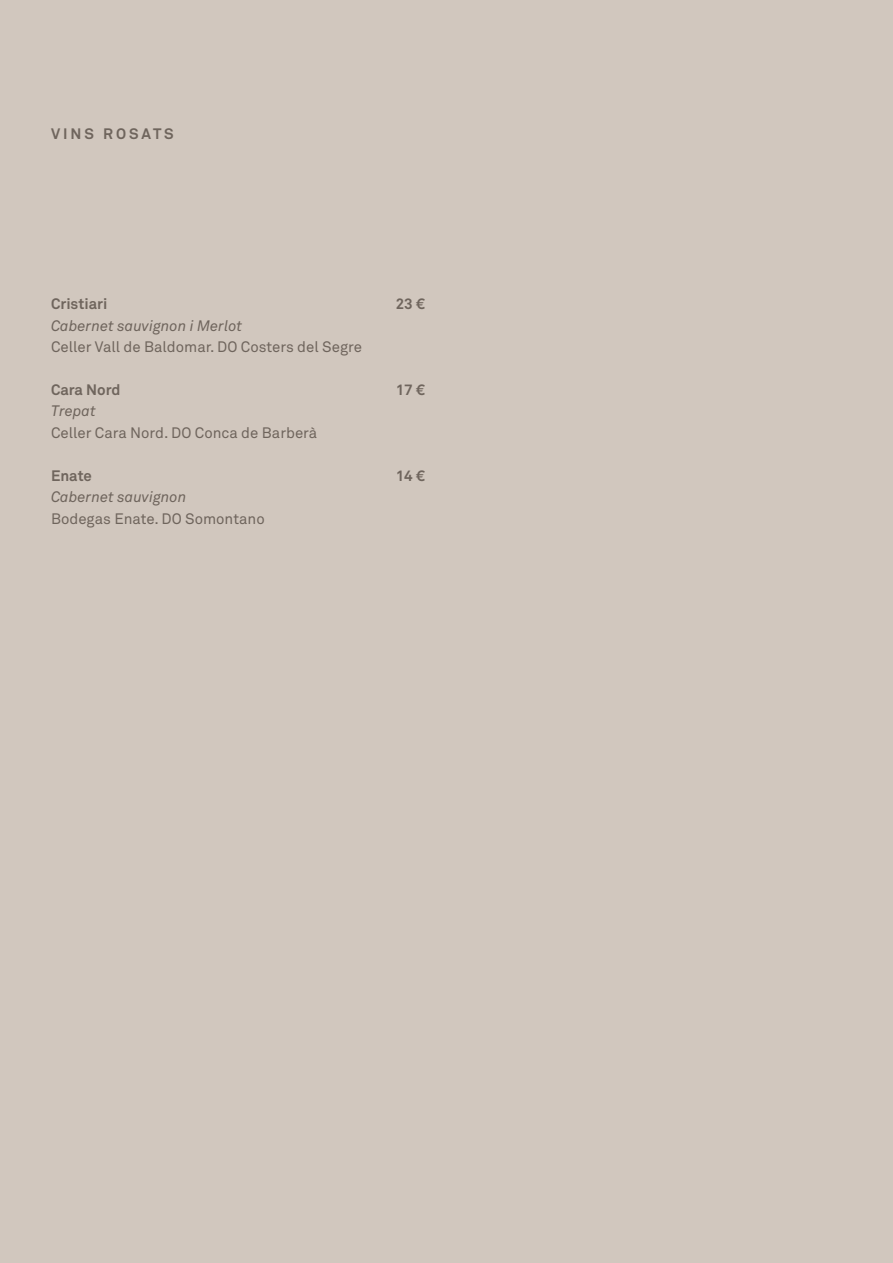
<style>
.page{position:relative;width:893px;height:1263px;background:#d1c7be}
.page>*{position:absolute;margin:0;border:0;box-sizing:border-box;transform-origin:0 0}
.t1{font:15px "Akkurat Pro";color:#6f655d}
.t2{font:italic 15px "Akkurat Pro";color:#6f655d}
.t3{font:700 15px "Akkurat Pro";color:#6f655d}
.t4{font:700 15px "Akkurat Pro";letter-spacing:.2em;color:#6f655d}
</style>
<div class="page">
<p class="t4" style="left:51px;top:125px;width:124px">VINS ROSATS</p>
<p class="t3" style="left:51px;top:295px;width:58px">Cristiari</p>
<p class="t3" style="left:396px;top:295px;width:31px">23 €</p>
<p class="t2" style="left:51px;top:317px;width:193px">Cabernet sauvignon i Merlot</p>
<p class="t1" style="left:51px;top:338px;width:312px">Celler Vall de Baldomar. DO Costers del Segre</p>
<p class="t3" style="left:51px;top:380px;width:71px">Cara Nord</p>
<p class="t3" style="left:396px;top:380px;width:31px">17 €</p>
<p class="t2" style="left:51px;top:402px;width:46px">Trepat</p>
<p class="t1" style="left:51px;top:424px;width:268px">Celler Cara Nord. DO Conca de Barberà</p>
<p class="t3" style="left:51px;top:466px;width:42px">Enate</p>
<p class="t3" style="left:396px;top:466px;width:31px">14 €</p>
<p class="t2" style="left:51px;top:488px;width:137px">Cabernet sauvignon</p>
<p class="t1" style="left:51px;top:509px;width:215px">Bodegas Enate. DO Somontano</p>
</div>
